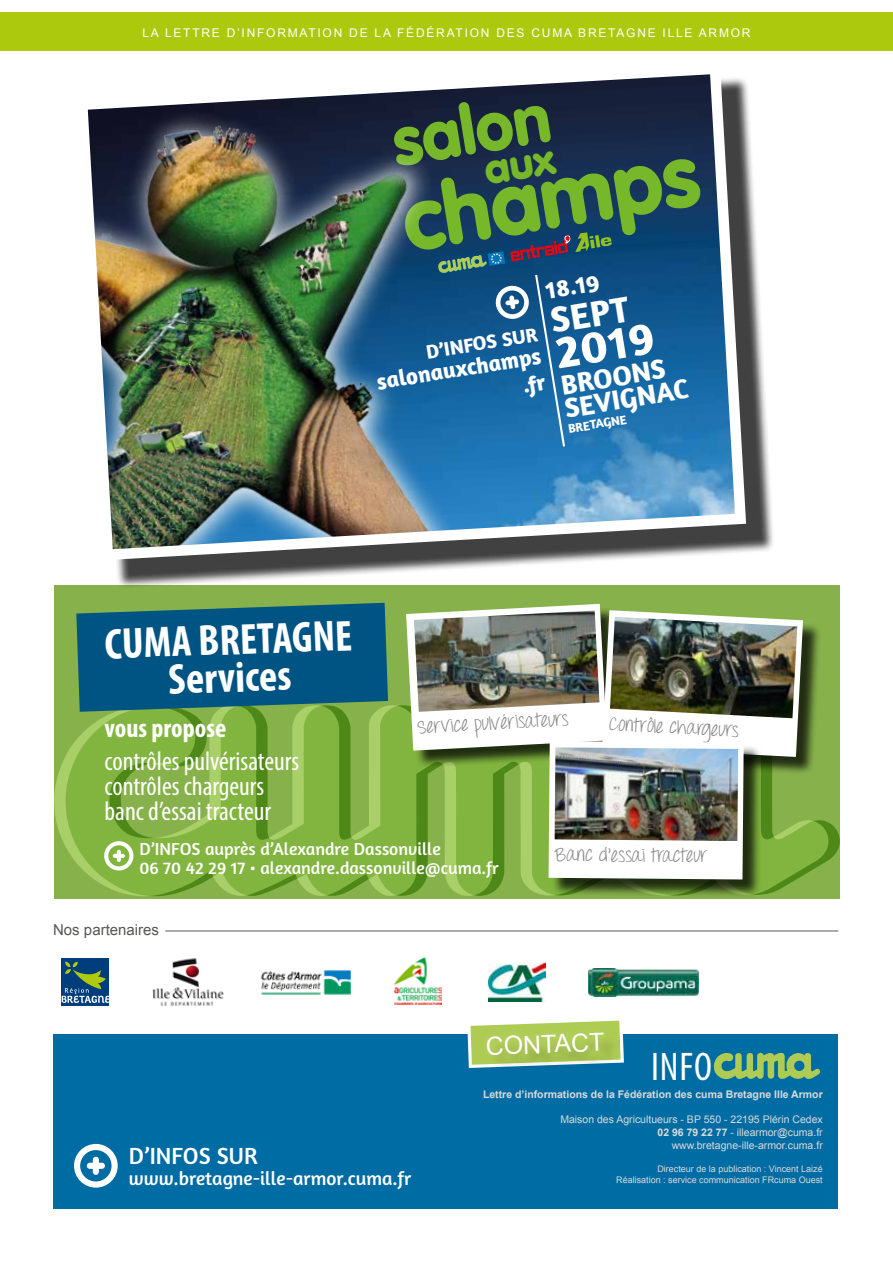
<style>
.page{position:relative;width:893px;height:1263px;background:#fff}
.page>*{position:absolute;margin:0;border:0;box-sizing:border-box;transform-origin:0 0}
.t1{font:900 86.85px "VAG Rounded";color:#76b82a}
.t2{font:900 68.25px "VAG Rounded";color:#76b82a}
.t3{font:700 46.95px "Amaranth";color:#fff}
.t4{font:700 condensed 43.65px/37.5px "Myriad Pro";color:#fff;text-align:center}
.t5{font:condensed 40.2px "Myriad Pro";color:#fff}
.t6{font:700 37.05px "Amaranth";color:#fff}
.t7{font:700 28.2px/23.4px "Amaranth";color:#fff}
.t8{font:condensed 26.85px/24.9px "Myriad Pro";color:#fff}
.t9{font:700 condensed 26.85px "Myriad Pro";color:#fff}
.t10{font:24.9px "Arial";color:#fff}
.t11{font:700 24.75px "Amaranth";color:#fff}
.t12{font:23.7px "Amaranth";color:#fff}
.t13{font:700 23.1px/26.5px "Amaranth";color:#fff;text-align:right}
.t14{font:700 20.1px "Amaranth";color:#fff}
.t15{font:19.35px "Amaranth";color:#fff}
.t16{font:19.2px "Throw My Hands Upinthe Air";color:#878787}
.t17{font:17.7px/18.9px "Amaranth";color:#fff}
.t18{font:15px "Arial";color:#575756}
.t19{font:700 12.9px "Amaranth";color:#fff}
.t20{font:12px "Arial";letter-spacing:.145em;color:#fff}
.t21{font:10.5px/12.6px "Arial";color:#dadada;text-align:right}
.t22{font:700 10.5px "Arial";color:#dadada}
.t23{font:9px/10.8px "Arial";color:#dadada;text-align:right}
.s1{font-weight:700}
</style>
<div class="page">
<div style="left:53px;top:1034px;width:784px;height:174px;background:#006ca4"></div>
<svg style="left:467px;top:1020px;width:157px;height:48px"></svg>
<svg style="left:714px;top:1053px;width:106px;height:26px"></svg>
<img style="left:395px;top:957px;width:47px;height:47px">
<div style="left:62px;top:958px;width:47px;height:48px;background:#003d7c"></div>
<svg style="left:62px;top:961px;width:47px;height:42px"></svg>
<img style="left:588px;top:968px;width:111px;height:28px">
<img style="left:152px;top:958px;width:72px;height:48px">
<img style="left:489px;top:962px;width:57px;height:40px">
<hr style="left:165px;top:930px;width:673px;height:1px;background:#575756">
<img style="left:261px;top:970px;width:90px;height:25px">
<svg style="left:74px;top:1144px;width:44px;height:43px"></svg>
<div style="left:0;top:12px;width:893px;height:38px;background:#adc90e"></div>
<div style="left:54px;top:586px;width:786px;height:313px;background:#87b24b"></div>
<svg style="left:54px;top:705px;width:776px;height:191px;fill:#81b53f"></svg>
<div style="left:605px;top:613px;width:216px;height:162px;background:#000;opacity:.75"></div>
<div style="left:551px;top:743px;width:211px;height:155px;background:#000;opacity:.75"></div>
<img style="left:406px;top:604px;width:397px;height:275px">
<img style="left:555px;top:747px;width:183px;height:94px">
<svg style="left:76px;top:603px;width:312px;height:109px"></svg>
<svg style="left:104px;top:841px;width:29px;height:29px"></svg>
<div style="left:90px;top:77px;width:685px;height:512px;background:#000;opacity:.75"></div>
<img style="left:87px;top:74px;width:665px;height:492px">
<div style="left:484px;top:150px;width:73px;height:35px;background:#182e4f"></div>
<p class="t20" style="left:142px;top:25px;width:610px">LA LETTRE D’INFORMATION DE LA FÉDÉRATION DES CUMA BRETAGNE ILLE ARMOR</p>
<h2 class="t2" style="left:386px;top:101px;width:161px;rotate:-9deg">salon</h2>
<h1 class="t1" style="left:395px;top:169px;width:300px;rotate:-9deg">champs</h1>
<h3 class="t11" style="left:543px;top:275px;width:56px;rotate:-9deg">18.19</h3>
<h3 class="t6" style="left:547px;top:298px;width:81px;rotate:-9deg">SEPT</h3>
<h3 class="t3" style="left:551px;top:323px;width:101px;rotate:-9deg">2019</h3>
<h3 class="t14" style="left:424px;top:339px;width:114px;rotate:-9deg">D’INFOS SUR</h3>
<h3 class="t13" style="left:375px;top:368px;width:168px;rotate:-9deg">salonauxchamps .fr</h3>
<h3 class="t7" style="left:559px;top:373px;width:127px;rotate:-9deg">BROONS<br>SEVIGNAC</h3>
<p class="t19" style="left:567px;top:420px;width:60px;rotate:-9deg">BRETAGNE</p>
<h3 class="t4" style="left:104px;top:624px;width:249px;rotate:-2deg">CUMA BRETAGNE<br>Services</h3>
<h3 class="t9" style="left:105px;top:712px;width:123px">vous propose</h3>
<h3 class="t8" style="left:105px;top:748px;width:196px">contrôles pulvérisateurs contrôles chargeurs banc d’essai tracteur</h3>
<h3 class="t17" style="left:139px;top:839px;width:361px">D’INFOS auprès d’Alexandre Dassonville<br>06 70 42 29 17 • alexandre.dassonville@cuma.fr</h3>
<h3 class="t16" style="left:417px;top:715px;width:152px;rotate:-3deg">Service pulvérisateurs</h3>
<h3 class="t16" style="left:610px;top:712px;width:131px;rotate:3deg">Contrôle chargeurs</h3>
<h3 class="t16" style="left:555px;top:842px;width:155px;rotate:1deg">Banc d’essai tracteur</h3>
<h3 class="t18" style="left:53px;top:920px;width:107px">Nos partenaires</h3>
<h3 class="t12" style="left:129px;top:1142px;width:130px">D’INFOS SUR</h3>
<h3 class="t15" style="left:129px;top:1167px;width:284px">www.bretagne-ille-armor.cuma.fr</h3>
<h3 class="t10" style="left:485px;top:1030px;width:120px;rotate:-2deg">CONTACT</h3>
<h3 class="t5" style="left:651px;top:1042px;width:62px">INFO</h3>
<p class="t22" style="left:483px;top:1087px;width:341px">Lettre d’informations de la Fédération des cuma Bretagne Ille Armor</p>
<p class="t21" style="left:560px;top:1113px;width:264px">Maison des Agricultueurs - BP 550 - 22195 Plérin Cedex<br><span class="s1">02 96 79 22 77</span> - illearmor@cuma.fr www.bretagne-ille-armor.cuma.fr</p>
<p class="t23" style="left:616px;top:1163px;width:208px">Directeur de la publication : Vincent Laizé<br>Réalisation : service communication FRcuma Ouest</p>
</div>
